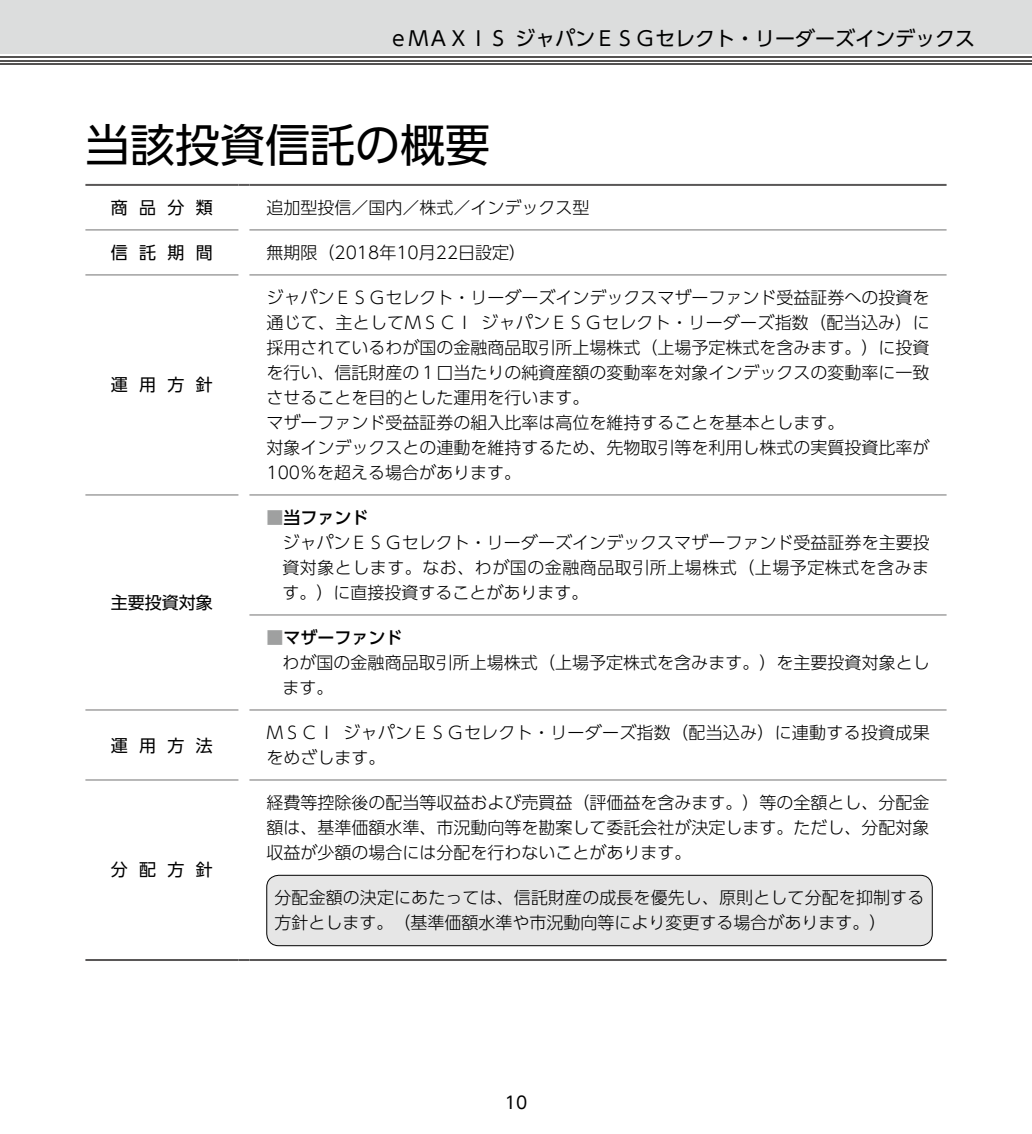
<style>
.page{position:relative;width:1032px;height:1134px;background:#fff}
.page>*{position:absolute;margin:0;border:0;box-sizing:border-box;transform-origin:0 0}
.t1{font:45px "UD Shin Go Pro";color:#000}
.t2{font:20px "UD Shin Go Pro";color:#000}
.t3{font:300 17px/25px "UD Shin Go Pro";color:#000}
.t4{font:17px "UD Shin Go Pro";letter-spacing:.665em;color:#000}
.s1{font-weight:500;color:#9fa0a0}
.s2{font-weight:500}
</style>
<div class="page">
<div style="left:0;top:0;width:1032px;height:54px;background:#dcdddd"></div>
<hr style="left:0;top:63px;width:1032px;height:2px;background:#545251">
<hr style="left:0;top:60px;width:1032px;height:1px;background:#545251">
<hr style="left:0;top:56px;width:1032px;height:2px;background:#545251">
<hr style="left:85px;top:184px;width:153px;height:2px;background:#595757">
<svg style="left:238px;top:184px;width:11px;height:2px"></svg>
<hr style="left:249px;top:184px;width:697px;height:2px;background:#595757">
<hr style="left:85px;top:959px;width:153px;height:2px;background:#595757">
<svg style="left:238px;top:959px;width:11px;height:2px"></svg>
<hr style="left:249px;top:959px;width:697px;height:2px;background:#595757">
<hr style="left:85px;top:710px;width:153px;height:1px;background:#727171">
<hr style="left:85px;top:780px;width:153px;height:1px;background:#727171">
<hr style="left:249px;top:230px;width:697px;height:1px;background:#727171">
<hr style="left:249px;top:275px;width:697px;height:1px;background:#727171">
<hr style="left:249px;top:495px;width:697px;height:1px;background:#727171">
<hr style="left:249px;top:615px;width:697px;height:1px;background:#727171">
<hr style="left:85px;top:230px;width:153px;height:1px;background:#727171">
<hr style="left:85px;top:275px;width:153px;height:1px;background:#727171">
<hr style="left:85px;top:495px;width:153px;height:1px;background:#727171">
<hr style="left:249px;top:710px;width:697px;height:1px;background:#727171">
<hr style="left:249px;top:780px;width:697px;height:1px;background:#727171">
<div style="left:267px;top:875px;width:665px;height:71px;background:#e6e6e6;border-radius:12px"></div>
<div style="left:266px;top:875px;width:666px;height:71px;border:1px solid #000;border-radius:12px"></div>
<p class="t2" style="left:388px;top:22px;width:588px">ｅＭＡＸＩＳ ジャパンＥＳＧセレクト・リーダーズインデックス</p>
<h1 class="t1" style="left:85px;top:108px;width:406px">当該投資信託の概要</h1>
<p class="t4" style="left:111px;top:194px;width:104px">商品分類</p>
<p class="t3" style="left:266px;top:195px;width:324px">追加型投信／国内／株式／インデックス型</p>
<p class="t4" style="left:111px;top:239px;width:104px">信託期間</p>
<p class="t3" style="left:266px;top:239px;width:261px">無期限（2018年10月22日設定）</p>
<p class="t4" style="left:111px;top:371px;width:104px">運用方針</p>
<p class="t4" style="left:111px;top:589px;width:104px">主要投資対象</p>
<p class="t4" style="left:111px;top:731px;width:104px">運用方法</p>
<p class="t4" style="left:111px;top:856px;width:104px">分配方針</p>
<p class="t3" style="left:266px;top:284px;width:665px">ジャパンＥＳＧセレクト・リーダーズインデックスマザーファンド受益証券への投資を通じて、主としてＭＳＣＩ ジャパンＥＳＧセレクト・リーダーズ指数（配当込み）に採用されているわが国の金融商品取引所上場株式（上場予定株式を含みます。）に投資を行い、信託財産の１口当たりの純資産額の変動率を対象インデックスの変動率に一致させることを目的とした運用を行います。<br>マザーファンド受益証券の組入比率は高位を維持することを基本とします。<br>対象インデックスとの連動を維持するため、先物取引等を利用し株式の実質投資比率が100％を超える場合があります。</p>
<p class="t3" style="left:282px;top:504px;width:649px;text-indent:-16px"><span class="s1">■</span><span class="s2">当ファンド<br></span>ジャパンＥＳＧセレクト・リーダーズインデックスマザーファンド受益証券を主要投資対象とします。なお、わが国の金融商品取引所上場株式（上場予定株式を含みます。）に直接投資することがあります。</p>
<p class="t3" style="left:282px;top:624px;width:649px;text-indent:-16px"><span class="s1">■</span><span class="s2">マザーファンド<br></span>わが国の金融商品取引所上場株式（上場予定株式を含みます。）を主要投資対象とします。</p>
<p class="t3" style="left:266px;top:719px;width:665px">ＭＳＣＩ ジャパンＥＳＧセレクト・リーダーズ指数（配当込み）に連動する投資成果をめざします。</p>
<p class="t3" style="left:266px;top:790px;width:664px;text-align:justify">経費等控除後の配当等収益および売買益（評価益を含みます。）等の全額とし、分配金額は、基準価額水準、市況動向等を勘案して委託会社が決定します。ただし、分配対象収益が少額の場合には分配を行わないことがあります。</p>
<p class="t3" style="left:274px;top:885px;width:651px">分配金額の決定にあたっては、信託財産の成長を優先し、原則として分配を抑制する方針とします。（基準価額水準や市況動向等により変更する場合があります。）</p>
<p class="t4" style="left:505px;top:1089px;width:24px">10</p>
</div>
